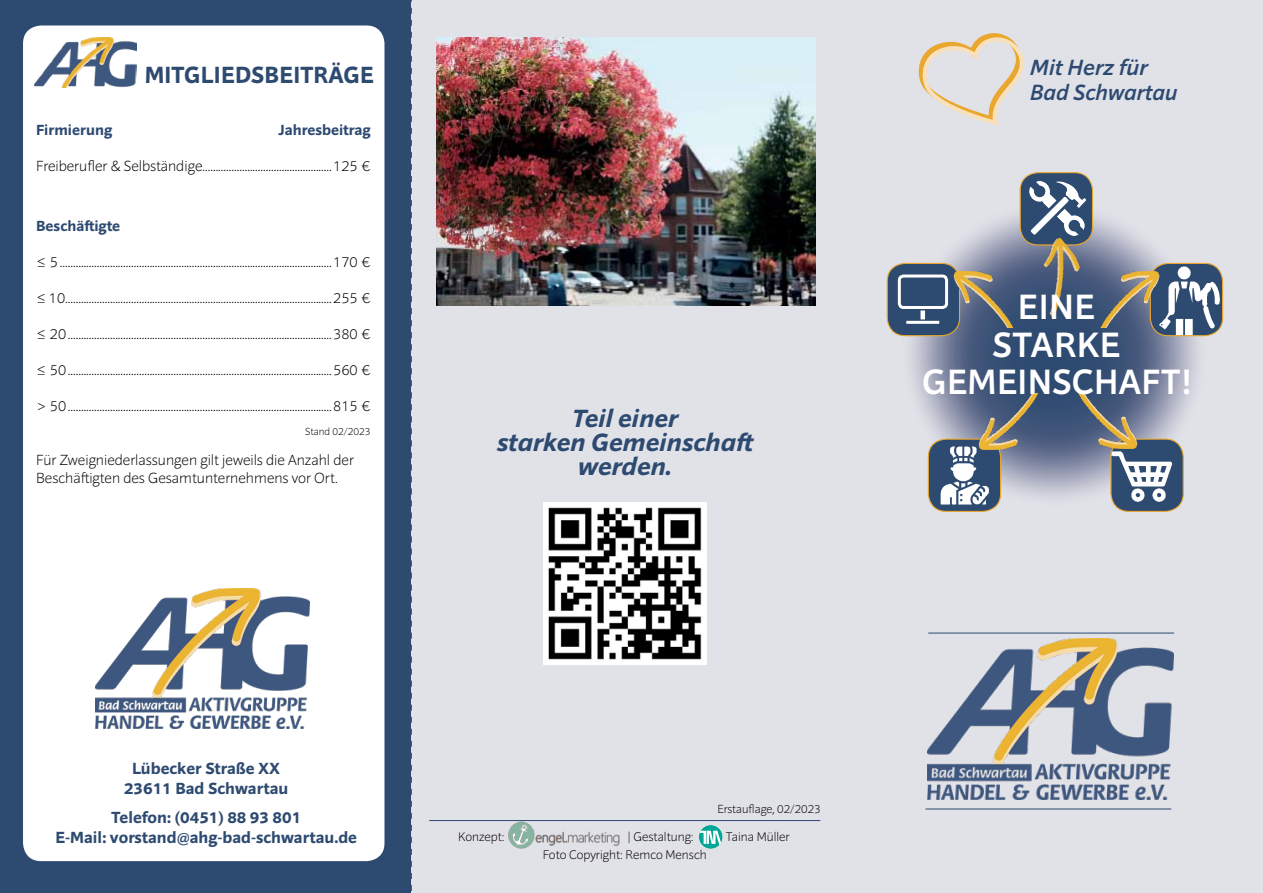
<style>
.page{position:relative;width:1263px;height:893px;background:#fff}
.page>*{position:absolute;margin:0;border:0;box-sizing:border-box;transform-origin:0 0}
.t1{font:500 36px/37.5px "Sonus";letter-spacing:.01em;color:#fff;text-align:center}
.t2{font:italic 700 25.5px/24px "Sonus";color:#2d4a70;text-align:center}
.t3{font:700 24px "Sonus";letter-spacing:.01em;color:#2d4a70}
.t4{font:italic 500 22.5px/25.5px "Sonus";color:#2d4a70}
.t5{font:700 16.5px/19.8px "Sonus";color:#2d4a70;text-align:center}
.t6{font:200 15px/18px "Sonus";color:#000}
.t7{font:700 15px "Sonus";color:#2d4a70}
.t8{font:200 12.75px "Sonus";color:#000}
.t9{font:200 12px "Sonus";color:#000}
.t10{font:200 10.5px "Sonus";color:#000}
</style>
<div class="page">
<div style="left:411px;top:0;width:852px;height:893px;background:#e1e1e8"></div>
<div style="left:0;top:0;width:411px;height:893px;background:#2d4a70"></div>
<div style="left:23px;top:26px;width:361px;height:835px;background:#fff;border-radius:18px"></div>
<img style="left:541px;top:831px;width:79px;height:15px">
<svg style="left:699px;top:825px;width:24px;height:24px"></svg>
<svg style="left:699px;top:831px;width:23px;height:16px"></svg>
<img style="left:436px;top:37px;width:379px;height:268px">
<img style="left:35px;top:37px;width:102px;height:50px">
<hr style="left:429px;top:820px;width:391px;height:1px;background:#2d4a70">
<img style="left:95px;top:588px;width:214px;height:140px">
<img style="left:928px;top:639px;width:246px;height:161px">
<hr style="left:928px;top:633px;width:246px;height:1px;background:#2d4a70">
<hr style="left:925px;top:809px;width:246px;height:1px;background:#2d4a70">
<svg style="left:411px;top:0;width:1px;height:891px"></svg>
<img style="left:544px;top:502px;width:162px;height:163px">
<svg style="left:918px;top:33px;width:106px;height:93px"></svg>
<img style="left:508px;top:821px;width:33px;height:28px">
<svg style="left:901px;top:201px;width:306px;height:306px"></svg>
<div style="left:928px;top:439px;width:72px;height:72px;background:#2d4a70;border-radius:18px"></div>
<img style="left:934px;top:444px;width:60px;height:61px">
<div style="left:928px;top:439px;width:73px;height:73px;border:1px solid #eaa72e;border-radius:18px"></div>
<div style="left:1111px;top:439px;width:72px;height:72px;background:#2d4a70;border-radius:18px"></div>
<img style="left:1111px;top:440px;width:69px;height:70px">
<div style="left:1110px;top:439px;width:74px;height:73px;border:1px solid #eaa72e;border-radius:18px"></div>
<img style="left:1150px;top:263px;width:72px;height:73px">
<div style="left:1150px;top:263px;width:73px;height:73px;border:1px solid #eaa72e;border-radius:18px"></div>
<div style="left:887px;top:263px;width:72px;height:73px;background:#2d4a70;border-radius:18px"></div>
<div style="left:887px;top:263px;width:73px;height:73px;border:1px solid #eaa72e;border-radius:18px"></div>
<div style="left:1020px;top:173px;width:72px;height:72px;background:#2d4a70;border-radius:18px"></div>
<div style="left:1020px;top:172px;width:73px;height:73px;border:1px solid #eaa72e;border-radius:18px"></div>
<svg style="left:1029px;top:181px;width:57px;height:47px"></svg>
<div style="left:898px;top:275px;width:50px;height:34px;border:3px solid #fff;border-radius:4px"></div>
<div style="left:920px;top:310px;width:5px;height:9px;background:#fff"></div>
<hr style="left:906px;top:321px;width:33px;height:3px;background:#fff">
<img style="left:1090px;top:271px;width:78px;height:57px">
<img style="left:945px;top:271px;width:79px;height:57px">
<img style="left:970px;top:393px;width:79px;height:56px">
<img style="left:1067px;top:392px;width:79px;height:56px">
<img style="left:1009px;top:228px;width:93px;height:97px">
<h3 class="t3" style="left:145px;top:59px;width:231px">Mitgliedsbeiträge</h3>
<p class="t7" style="left:36px;top:121px;width:77px">Firmierung</p>
<p class="t7" style="left:278px;top:121px;width:94px">Jahresbeitrag</p>
<p class="t6" style="left:36px;top:157px;width:336px">Freiberufler &amp; Selbständige.................................................125 €</p>
<p class="t7" style="left:36px;top:217px;width:86px">Beschäftigte</p>
<p class="t6" style="left:36px;top:253px;width:336px">≤ 5.......................................................................................................170 €</p>
<p class="t6" style="left:36px;top:289px;width:336px">≤ 10.....................................................................................................255 €</p>
<p class="t6" style="left:36px;top:325px;width:336px">≤ 20....................................................................................................380 €</p>
<p class="t6" style="left:36px;top:361px;width:336px">≤ 50....................................................................................................560 €</p>
<p class="t6" style="left:36px;top:397px;width:336px">&gt; 50....................................................................................................815 €</p>
<p class="t10" style="left:305px;top:425px;width:67px">Stand 02/2023</p>
<p class="t6" style="left:36px;top:451px;width:319px">Für Zweigniederlassungen gilt jeweils die Anzahl der<br>Beschäftigten des Gesamtunternehmens vor Ort.</p>
<h2 class="t2" style="left:497px;top:406px;width:259px">Teil einer<br>starken Gemeinschaft werden.</h2>
<h3 class="t4" style="left:1030px;top:54px;width:149px">Mit Herz für<br>Bad Schwartau</h3>
<h1 class="t1" style="left:922px;top:287px;width:271px">EINE<br>STARKE<br>GEMEINSCHAFT!</h1>
<p class="t5" style="left:124px;top:759px;width:166px">Lübecker Straße XX<br>23611 Bad Schwartau</p>
<p class="t5" style="left:55px;top:807px;width:303px">Telefon: (0451) 88 93 801<br>E-Mail: vorstand@ahg-bad-schwartau.de</p>
<p class="t9" style="left:718px;top:802px;width:105px">Erstauflage, 02/2023</p>
<p class="t8" style="left:458px;top:829px;width:48px">Konzept:</p>
<p class="t8" style="left:628px;top:829px;width:67px">| Gestaltung:</p>
<p class="t8" style="left:726px;top:829px;width:65px">Taina Müller</p>
<p class="t8" style="left:543px;top:847px;width:165px">Foto Copyright: Remco Mensch</p>
</div>
